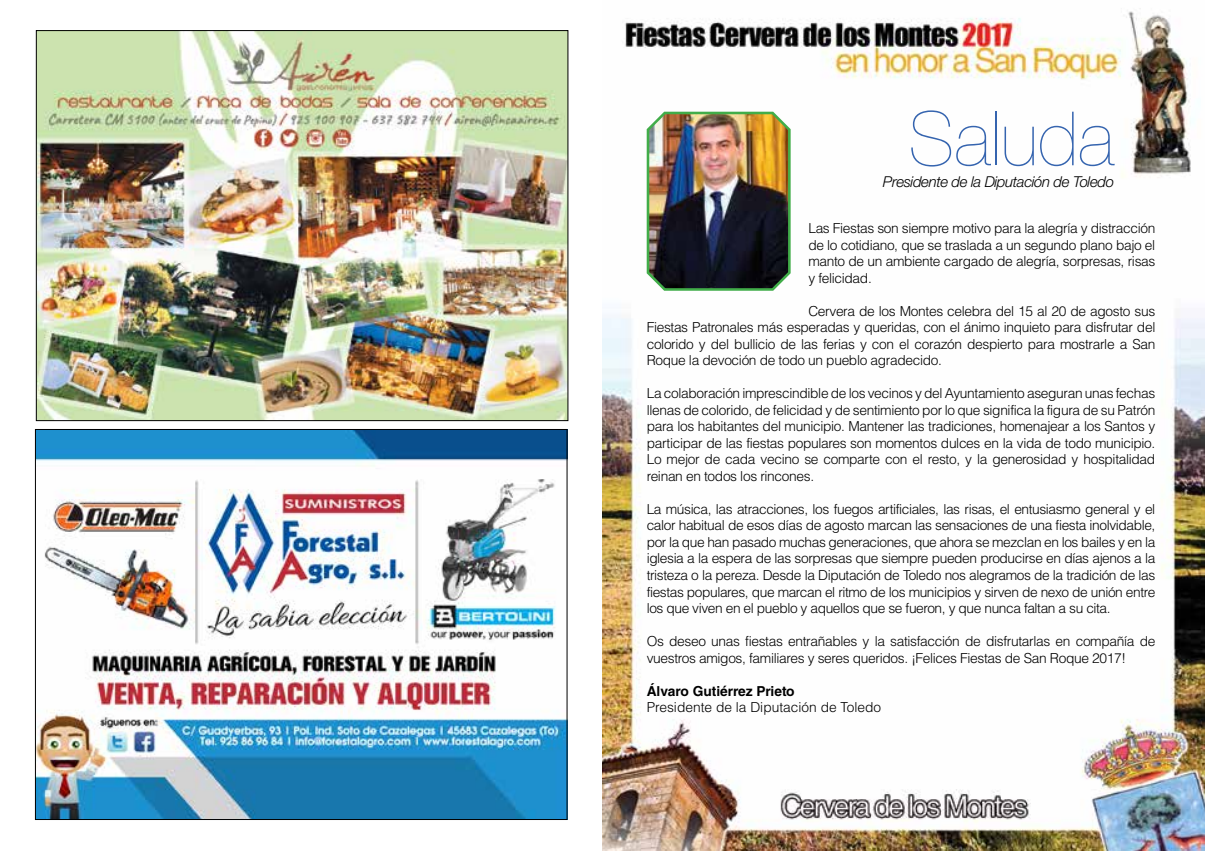
<style>
.page{position:relative;width:1205px;height:851px;background:#fff}
.page>*{position:absolute;margin:0;border:0;box-sizing:border-box;transform-origin:0 0}
.t1{font:200 75px "Helvetica Neue LT Std";color:#3564af}
.t2{font:italic 300 15px "Helvetica Neue LT Std";letter-spacing:-.025em;color:#000}
.t3{font:300 13.75px/16.5px "Helvetica LT Std";letter-spacing:-.025em;color:#000;text-align:justify}
.t4{font:300 13.75px "Helvetica LT Std";color:#000}
.t5{font:700 13.75px "Helvetica LT Std";color:#000}
</style>
<div class="page">
<img style="left:602px;top:8px;width:603px;height:842px">
<img style="left:38px;top:32px;width:528px;height:387px">
<img style="left:645px;top:109px;width:147px;height:183px">
<img style="left:37px;top:431px;width:528px;height:386px">
<h1 class="t1" style="left:909px;top:95px;width:207px">Saluda</h1>
<p class="t2" style="left:966px;top:172px;width:141px">Pres dente del Gobiern</p>
<p class="t3" style="left:808px;top:220px;width:348px">Las Fiestas son siempre motivo para la alegría y distracción de lo cotidiano, que se traslada a un segundo plano bajo el manto de un ambiente cargado de alegría, sorpresas, risas y felicidad.</p>
<p class="t3" style="left:647px;top:302px;width:510px;text-indent:162px">Cervera de los Montes celebra del 15 al 20 de agosto sus Fiestas Patronales más esperadas y queridas, con el ánimo inquieto para disfrutar del colorido y del bullicio de las ferias y con el corazón despierto para mostrarle a San Roque la devoción de todo un pueblo agradecido.</p>
<p class="t3" style="left:647px;top:385px;width:510px">La colaboración imprescindible de los vecinos y del Ayuntamiento aseguran unas fechas llenas de colorido, de felicidad y de sentimiento por lo que significa la figura de su Patrón para los habitantes del municipio. Mantener las tradiciones, homenajear a los Santos y participar de las fiestas populares son momentos dulces en la vida de todo municipio.<br>Lo mejor de cada vecino se comparte con el resto, y la generosidad y hospitalidad reinan en todos los rincones.</p>
<p class="t3" style="left:647px;top:500px;width:510px">La música, las atracciones, los fuegos artificiales, las risas, el entusiasmo general y el calor habitual de esos días de agosto marcan las sensaciones de una fiesta inolvidable, por la que han pasado muchas generaciones, que ahora se mezclan en los bailes y en la iglesia a la espera de las sorpresas que siempre pueden producirse en días ajenos a la tristeza o la pereza. Desde la Diputación de Toledo nos alegramos de la tradición de las fiestas populares, que marcan el ritmo de los municipios y sirven de nexo de unión entre los que viven en el pueblo y aquellos que se fueron, y que nunca faltan a su cita.</p>
<p class="t3" style="left:647px;top:632px;width:510px">Os deseo unas fiestas entrañables y la satisfacción de disfrutarlas en compañía de vuestros amigos, familiares y seres queridos. ¡Felices Fiestas de San Roque 2017!</p>
<p class="t5" style="left:647px;top:682px;width:149px">Álvaro Gutiérrez Prieto</p>
<p class="t4" style="left:647px;top:698px;width:236px">Presidente de la Diputación de Toledo</p>
<p class="t2" style="left:883px;top:172px;width:233px">Presidente de la Diputación de Toledo</p>
</div>
